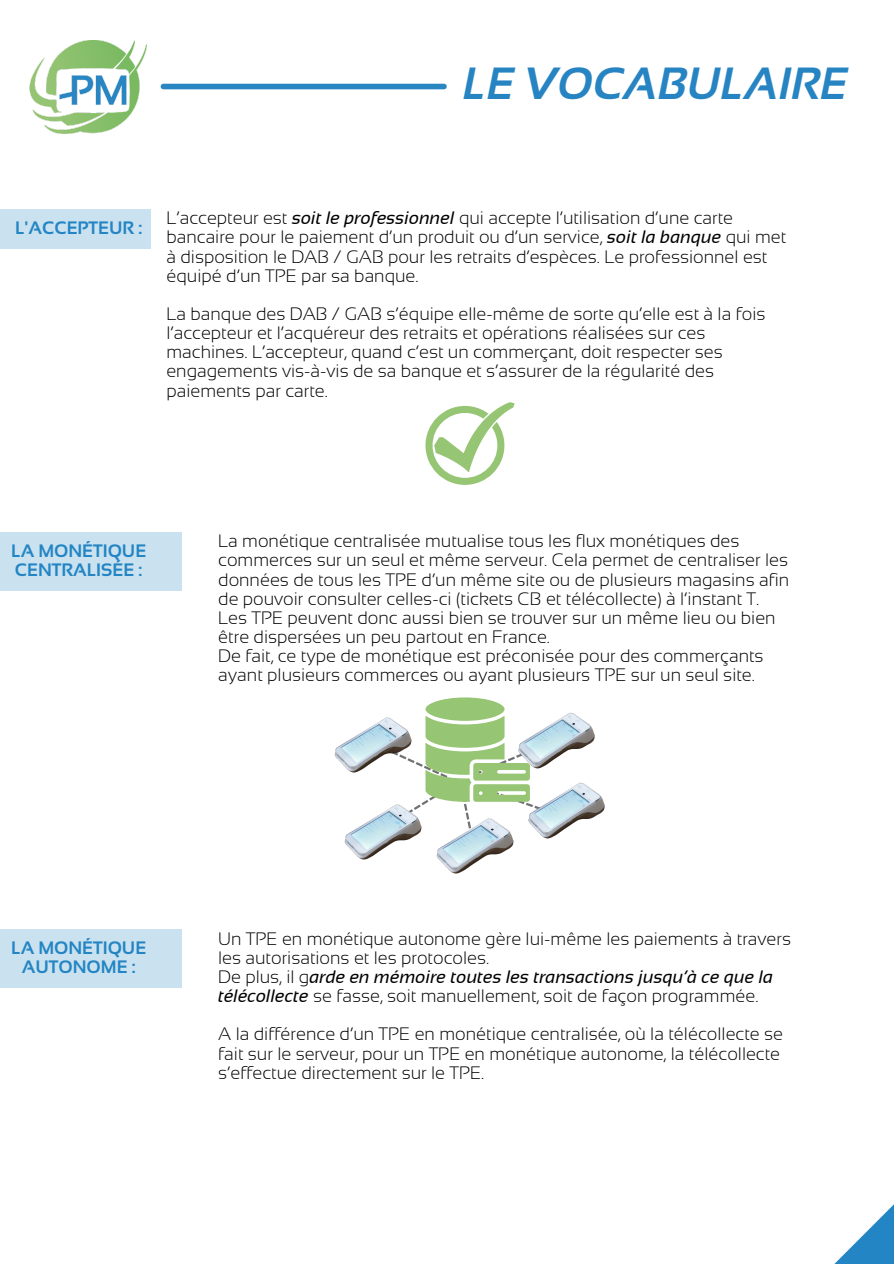
<style>
.page{position:relative;width:894px;height:1264px;background:#fff}
.page>*{position:absolute;margin:0;border:0;box-sizing:border-box;transform-origin:0 0}
.t1{font:italic 700 45px "Sansation";color:#2784c2}
.t2{font:300 18px/19.2px "Sansation";color:#000}
.t3{font:italic 18px/19.2px "Sansation";color:#000}
.t4{font:700 18px/19.2px "Sansation";color:#2385c3}
.s1{font-weight:400;font-style:italic}
.s2{font-weight:300;font-style:normal}
</style>
<div class="page">
<img style="left:29px;top:40px;width:132px;height:94px">
<div style="left:163px;top:84px;width:281px;height:5px;background:#2986c3"></div>
<svg style="left:835px;top:1205px;width:58px;height:58px"></svg>
<div style="left:0;top:209px;width:151px;height:39px;background:#cae1f0"></div>
<div style="left:0;top:532px;width:182px;height:58px;background:#cae1f0"></div>
<div style="left:0;top:929px;width:182px;height:59px;background:#cae1f0"></div>
<svg style="left:425px;top:402px;width:89px;height:83px"></svg>
<img style="left:334px;top:719px;width:49px;height:54px">
<img style="left:436px;top:851px;width:69px;height:23px">
<img style="left:550px;top:782px;width:55px;height:56px">
<img style="left:344px;top:812px;width:39px;height:48px">
<img style="left:550px;top:712px;width:45px;height:50px">
<svg style="left:383px;top:697px;width:167px;height:154px"></svg>
<p class="t1" style="left:463px;top:58px;width:386px">LE VOCABULAIRE</p>
<p class="t4" style="left:15px;top:218px;width:129px">L'ACCEPTEUR :</p>
<p class="t2" style="left:166px;top:208px;width:621px">L’accepteur est <span class="s1">soit le professionnel</span> qui accepte l’utilisation d’une carte bancaire pour le paiement d’un produit ou d’un service, <span class="s1">soit la banque</span> qui met à disposition le DAB / GAB pour les retraits d’espèces. Le professionnel est équipé d’un TPE par sa banque.</p>
<p class="t2" style="left:166px;top:304px;width:600px">La banque des DAB / GAB s’équipe elle-même de sorte qu’elle est à la fois l’accepteur et l’acquéreur des retraits et opérations réalisées sur ces machines. L’accepteur, quand c’est un commerçant, doit respecter ses engagements vis-à-vis de sa banque et s’assurer de la régularité des paiements par carte.</p>
<h2 class="t4" style="left:11px;top:541px;width:137px">LA MONÉTIQUE<br>CENTRALISÉE :</h2>
<h2 class="t2" style="left:218px;top:531px;width:572px">La monétique centralisée mutualise tous les flux monétiques des commerces sur un seul et même serveur. Cela permet de centraliser les données de tous les TPE d’un même site ou de plusieurs magasins afin de pouvoir consulter celles-ci (tickets CB et télécollecte) à l’instant T.</h2>
<p class="t2" style="left:218px;top:608px;width:558px">Les TPE peuvent donc aussi bien se trouver sur un même lieu ou bien être dispersées un peu partout en France.</p>
<h2 class="t2" style="left:218px;top:646px;width:547px">De fait, ce type de monétique est préconisée pour des commerçants ayant plusieurs commerces ou ayant plusieurs TPE sur un seul site.</h2>
<p class="t4" style="left:11px;top:938px;width:137px;text-align:center">LA MONÉTIQUE<br>AUTONOME :</p>
<p class="t2" style="left:218px;top:928px;width:574px">Un TPE en monétique autonome gère lui-même les paiements à travers les autorisations et les protocoles.</p>
<p class="t3" style="left:218px;top:967px;width:556px"><span class="s2">De plus, il g</span>arde en mémoire toutes les transactions jusqu’à ce que la télécollecte <span class="s2">se fasse, soit manuellement, soit de façon programmée.</span></p>
<p class="t2" style="left:218px;top:1024px;width:566px">A la différence d’un TPE en monétique centralisée, où la télécollecte se fait sur le serveur, pour un TPE en monétique autonome, la télécollecte s’effectue directement sur le TPE.</p>
</div>
